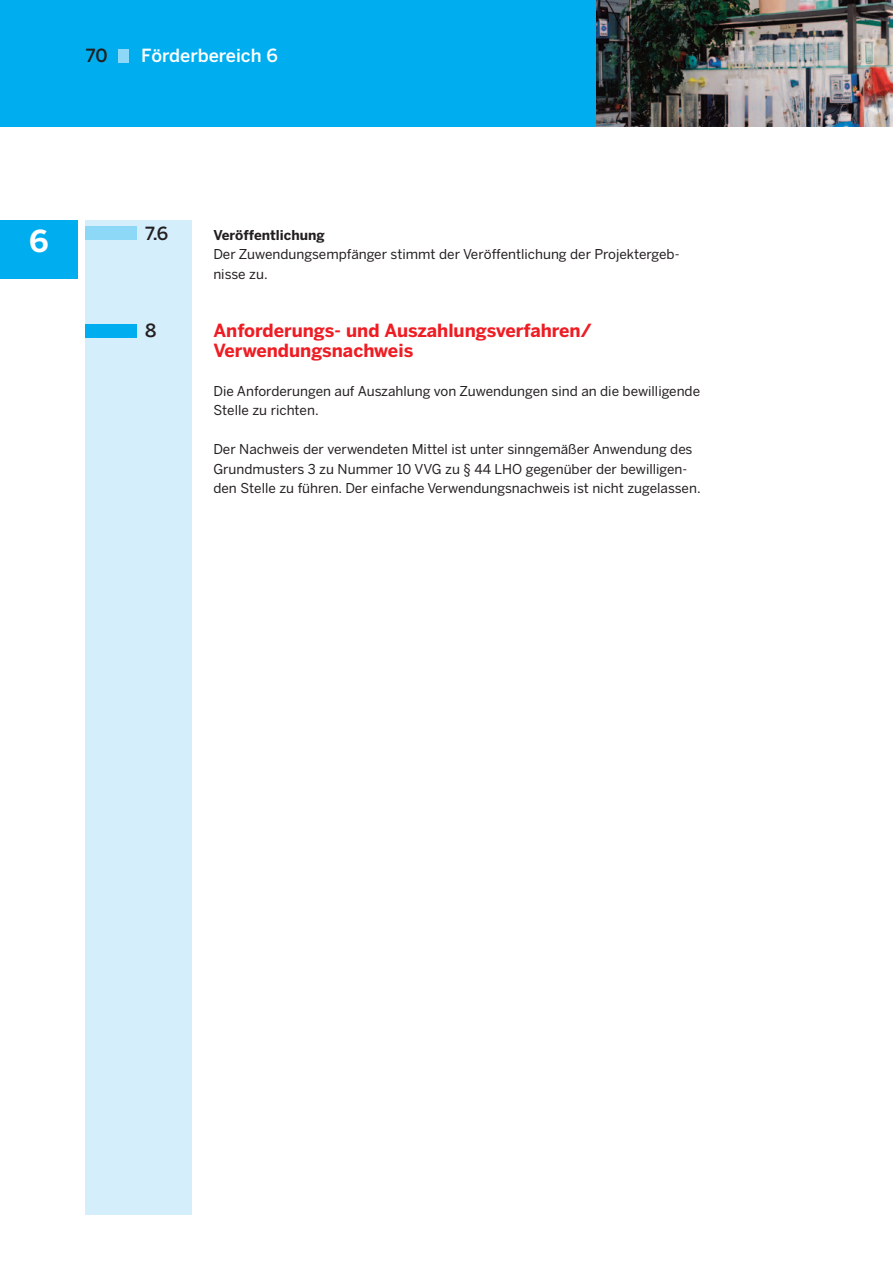
<style>
.page{position:relative;width:893px;height:1262px;background:#fff}
.page>*{position:absolute;margin:0;border:0;box-sizing:border-box;transform-origin:0 0}
.t1{font:700 30px "Benton Sans";color:#fff}
.t2{font:700 18px/19.5px "Benton Sans";color:#ee1d23}
.t3{font:500 18px "Benton Sans";color:#fff}
.t4{font:500 18px "Benton Sans";color:#231f20}
.t5{font:13.5px/19.5px "Benton Sans";color:#231f20}
.t6{font:700 13.5px "Benton Sans";color:#231f20}
</style>
<div class="page">
<div style="left:0;top:0;width:892px;height:126px;background:#00aeef"></div>
<div style="left:86px;top:220px;width:106px;height:995px;background:#d4effb"></div>
<div style="left:86px;top:324px;width:51px;height:13px;background:#00aeef"></div>
<div style="left:0;top:220px;width:77px;height:59px;background:#00aeef"></div>
<div style="left:118px;top:49px;width:10px;height:13px;background:#8dd7f7"></div>
<img style="left:596px;top:0;width:296px;height:126px">
<div style="left:86px;top:226px;width:51px;height:14px;background:#8dd7f7"></div>
<h2 class="t4" style="left:86px;top:49px;width:23px">70</h2>
<h2 class="t3" style="left:141px;top:49px;width:138px">Förderbereich 6</h2>
<h1 class="t1" style="left:29px;top:230px;width:21px">6</h1>
<h2 class="t4" style="left:145px;top:226px;width:25px">7.6</h2>
<h2 class="t4" style="left:145px;top:324px;width:13px">8</h2>
<p class="t6" style="left:213px;top:230px;width:113px">Veröffentlichung</p>
<p class="t5" style="left:213px;top:246px;width:467px">Der Zuwendungsempfänger stimmt der Veröffentlichung der Projektergeb&shy;nisse zu.</p>
<h2 class="t2" style="left:213px;top:322px;width:380px">Anforderungs- und Auszahlungsverfahren/<br>Verwendungsnachweis</h2>
<p class="t5" style="left:213px;top:382px;width:488px">Die Anforderungen auf Auszahlung von Zuwendungen sind an die bewilligende<br>Stelle zu richten.</p>
<p class="t5" style="left:213px;top:441px;width:489px">Der Nachweis der verwendeten Mittel ist unter sinngemäßer Anwendung des<br>Grundmusters 3 zu Nummer 10 VVG zu § 44 LHO gegenüber der bewilligen&shy;den Stelle zu führen. Der einfache Verwendungsnachweis ist nicht zugelassen.</p>
</div>
